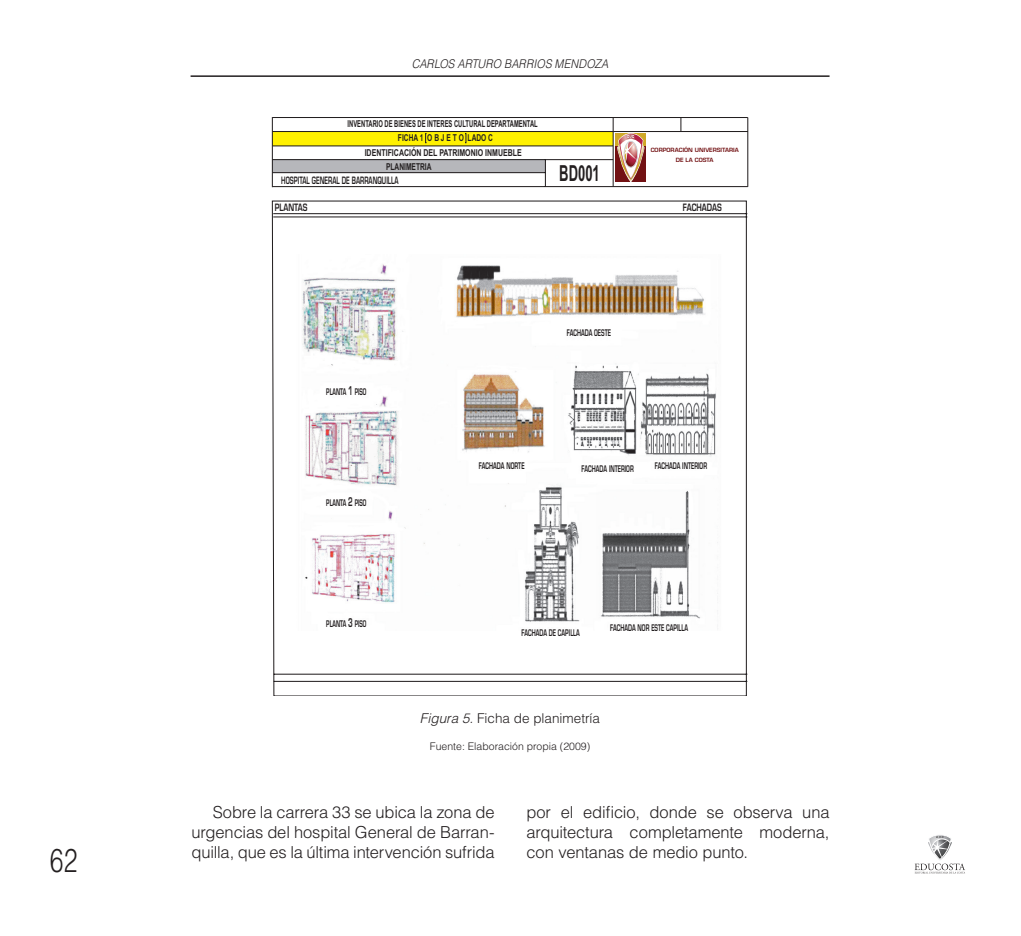
<style>
.page{position:relative;width:1021px;height:936px;background:#fff}
.page>*{position:absolute;margin:0;border:0;box-sizing:border-box;transform-origin:0 0}
.t1{font:300 33px "Helvetica LT Std";color:#231f20;scale:.75 1}
.t2{font:700 22.05px "Arial";color:#231f20;scale:.59 1}
.Normal1{font:300 16.5px/19.8px "Helvetica LT Std";letter-spacing:-.01em;color:#231f20;text-align:justify}
.t3{font:300 13.5px "Helvetica LT Std";color:#231f20}
.t4{font:italic 300 12px "Helvetica LT Std";letter-spacing:.005em;color:#231f20;scale:.9 1}
.t5{font:300 10.5px "Helvetica LT Std";color:#231f20}
.t6{font:600 9.9px "Eurostile LT Std";color:#231f20;scale:.59 1}
.t7{font:600 9.9px "Eurostile LT Std";color:#231f20;scale:.7 1}
.t8{font:700 9.45px "Arial";color:#231f20;scale:.61 1}
.t9{font:700 9.45px/14px "Arial";color:#231f20;scale:.74 1}
.t10{font:700 9.45px "Arial";color:#231f20;scale:.7 1}
.t11{font:600 8.85px "Eurostile LT Std";color:#231f20;scale:.59 1}
.t12{font:600 8.85px "Eurostile LT Std";color:#231f20;scale:.56 1}
.t13{font:600 5.7px/9.6px "Eurostile LT Std";color:#721113;text-align:center}
.s1{font-size:11.7px}
.s2{font-style:italic}
</style>
<div class="page">
<hr style="left:190px;top:75px;width:639px;height:2px;background:#231f20">
<svg style="left:914px;top:835px;width:51px;height:38px"></svg>
<svg style="left:272px;top:117px;width:476px;height:578px"></svg>
<div style="left:615px;top:133px;width:30px;height:14px;background:#d0a928"></div>
<div style="left:615px;top:147px;width:30px;height:35px;background:#721113"></div>
<svg style="left:616px;top:132px;width:29px;height:51px"></svg>
<svg style="left:464px;top:133px;width:2px;height:10px"></svg>
<svg style="left:425px;top:133px;width:2px;height:10px"></svg>
<hr style="left:612px;top:117px;width:1px;height:70px;background:#231f20">
<hr style="left:747px;top:117px;width:1px;height:70px;background:#231f20">
<hr style="left:272px;top:117px;width:1px;height:70px;background:#231f20">
<svg style="left:680px;top:117px;width:1px;height:14px"></svg>
<svg style="left:574px;top:389px;width:62px;height:61px"></svg>
<hr style="left:646px;top:379px;width:1px;height:71px;background:#6c6d70">
<svg style="left:646px;top:396px;width:69px;height:219px"></svg>
<hr style="left:560px;top:489px;width:1px;height:40px;background:#6c6d70">
<hr style="left:540px;top:492px;width:1px;height:37px;background:#6c6d70">
<h1 class="t1" style="left:50px;top:839px;width:38px">62</h1>
<p class="t4" style="left:412px;top:56px;width:220px">CARLOS ARTURO BARRIOS MENDOZA</p>
<p class="t8" style="left:347px;top:118px;width:313px">INVENTARIO DE BIENES DE INTERES CULTURAL DEPARTAMENTAL</p>
<p class="t9" style="left:386px;top:146px;width:185px;text-indent:-21px">IDENTIFICACIÓN DEL PATRIMONIO INMUEBLE<br>PLANIMETRIA</p>
<p class="t10" style="left:398px;top:132px;width:137px">FICHA 1 O B J E T O LADO C</p>
<p class="t6" style="left:281px;top:174px;width:200px">HOSPITAL GENERAL DE BARRANQUILLA</p>
<p class="t2" style="left:559px;top:158px;width:70px">BD001</p>
<p class="t13" style="left:650px;top:145px;width:90px">CORPORACIÓN UNIVERSITARIA<br>DE LA COSTA</p>
<p class="t7" style="left:275px;top:201px;width:48px">PLANTAS</p>
<p class="t7" style="left:683px;top:201px;width:57px">FACHADAS</p>
<p class="t12" style="left:326px;top:386px;width:73px">PLANTA <span class="s1">1</span> PISO</p>
<p class="t12" style="left:326px;top:497px;width:73px">PLANTA <span class="s1">2</span> PISO</p>
<p class="t12" style="left:326px;top:618px;width:73px">PLANTA <span class="s1">3</span> PISO</p>
<p class="t11" style="left:566px;top:327px;width:76px">FACHADA OESTE</p>
<p class="t11" style="left:479px;top:460px;width:79px">FACHADA NORTE</p>
<p class="t11" style="left:581px;top:463px;width:90px">FACHADA INTERIOR</p>
<p class="t11" style="left:655px;top:460px;width:90px">FACHADA INTERIOR</p>
<p class="t11" style="left:521px;top:627px;width:101px">FACHADA DE CAPILLA</p>
<p class="t11" style="left:610px;top:622px;width:134px">FACHADA NOR ESTE CAPILLA</p>
<p class="t3" style="left:420px;top:709px;width:182px"><span class="s2">Figura 5.</span> Ficha de planimetría</p>
<p class="t5" style="left:430px;top:739px;width:162px">Fuente: Elaboración propia (2009)</p>
<p class="Normal1" style="left:191px;top:802px;width:304px;text-indent:21px">Sobre la carrera 33 se ubica la zona de urgencias del hospital General de Barran&shy;quilla, que es la última intervención sufrida</p>
<p class="Normal1" style="left:526px;top:802px;width:304px">por el edificio, donde se observa una arquitectura completamente moderna, con ventanas de medio punto.</p>
</div>
